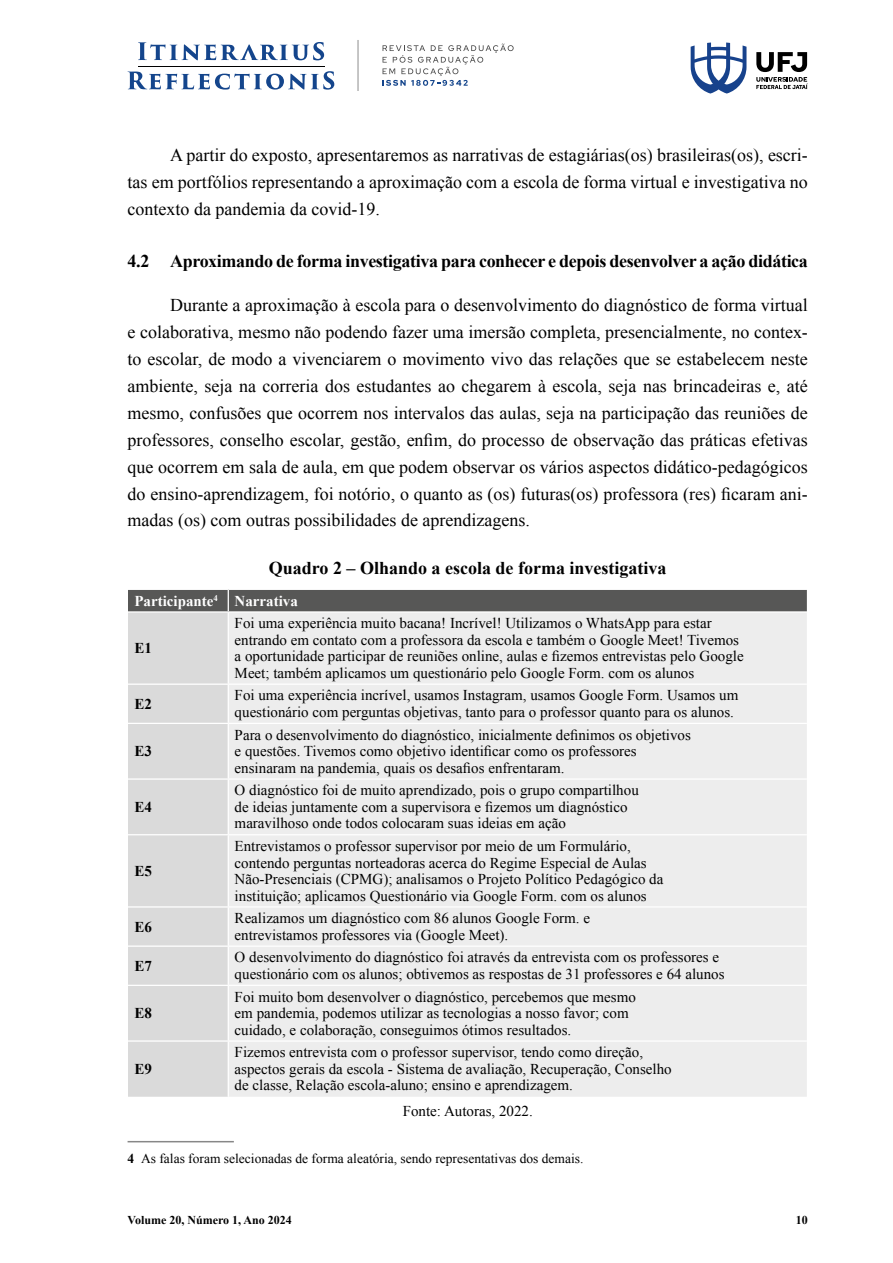
<style>
.page{position:relative;width:893px;height:1263px;background:#fff}
.page>*{position:absolute;margin:0;border:0;box-sizing:border-box;transform-origin:0 0}
.t1{font:18px/27px "Times New Roman";color:#000;text-align:justify}
.t2{font:700 18px "Times New Roman";letter-spacing:-.02em;color:#000}
.t3{font:700 18px "Times New Roman";color:#000}
.t4{font:15px/16.5px "Times New Roman";color:#000}
.t5{font:700 15px "Times New Roman";color:#fff}
.t6{font:700 15px "Times New Roman";color:#000}
.t7{font:13.5px "Times New Roman";color:#000}
.t8{font:700 12px "Times New Roman";color:#000}
.s1{font-weight:700}
</style>
<div class="page">
<svg style="left:382px;top:44px;width:132px;height:42px"></svg>
<hr style="left:357px;top:40px;width:2px;height:51px;background:#b3b3b3">
<svg style="left:128px;top:71px;width:206px;height:19px"></svg>
<hr style="left:138px;top:67px;width:186px;height:1px;background:#000">
<svg style="left:138px;top:42px;width:186px;height:18px"></svg>
<svg style="left:756px;top:52px;width:52px;height:37px"></svg>
<svg style="left:691px;top:43px;width:55px;height:51px"></svg>
<div style="left:128px;top:613px;width:100px;height:484px;background:#dadada"></div>
<div style="left:229px;top:613px;width:578px;height:484px;background:#ededed"></div>
<div style="left:128px;top:589px;width:679px;height:22px;background:#575756"></div>
<hr style="left:128px;top:683px;width:100px;height:2px;background:#fff">
<hr style="left:228px;top:683px;width:579px;height:2px;background:#fff">
<hr style="left:128px;top:723px;width:100px;height:1px;background:#fff">
<hr style="left:228px;top:723px;width:579px;height:1px;background:#fff">
<hr style="left:128px;top:778px;width:100px;height:2px;background:#fff">
<hr style="left:228px;top:778px;width:579px;height:2px;background:#fff">
<hr style="left:128px;top:834px;width:100px;height:1px;background:#fff">
<hr style="left:228px;top:834px;width:579px;height:1px;background:#fff">
<hr style="left:128px;top:906px;width:100px;height:1px;background:#fff">
<hr style="left:228px;top:906px;width:579px;height:1px;background:#fff">
<hr style="left:128px;top:945px;width:100px;height:2px;background:#fff">
<hr style="left:228px;top:945px;width:579px;height:2px;background:#fff">
<hr style="left:128px;top:985px;width:100px;height:1px;background:#fff">
<hr style="left:228px;top:985px;width:579px;height:1px;background:#fff">
<hr style="left:128px;top:1040px;width:100px;height:2px;background:#fff">
<hr style="left:228px;top:1040px;width:579px;height:2px;background:#fff">
<hr style="left:128px;top:1141px;width:106px;height:1px;background:#878787">
<p class="t1" style="left:128px;top:141px;width:682px;text-indent:43px">A partir do exposto, apresentaremos as narrativas de estagiárias(os) brasileiras(os), escri&shy;tas em portfólios representando a aproximação com a escola de forma virtual e investigativa no contexto da pandemia da covid-19.</p>
<p class="t2" style="left:128px;top:249px;width:682px">4.2 Aproximando de forma investigativa para conhecer e depois desenvolver a ação didática</p>
<p class="t1" style="left:128px;top:291px;width:682px;text-indent:43px">Durante a aproximação à escola para o desenvolvimento do diagnóstico de forma virtual e colaborativa, mesmo não podendo fazer uma imersão completa, presencialmente, no contex&shy;to escolar, de modo a vivenciarem o movimento vivo das relações que se estabelecem neste ambiente, seja na correria dos estudantes ao chegarem à escola, seja nas brincadeiras e, até mesmo, confusões que ocorrem nos intervalos das aulas, seja na participação das reuniões de professores, conselho escolar, gestão, enfim, do processo de observação das práticas efetivas que ocorrem em sala de aula, em que podem observar os vários aspectos didático-pedagógicos do ensino-aprendizagem, foi notório, o quanto as (os) futuras(os) professora (res) ficaram ani&shy;madas (os) com outras possibilidades de aprendizagens.</p>
<p class="t3" style="left:269px;top:556px;width:399px">Quadro 2 – Olhando a escola de forma investigativa</p>
<p class="t5" style="left:134px;top:590px;width:165px">Participante<sup>4</sup> Narrativa</p>
<p class="t6" style="left:134px;top:638px;width:19px">E1</p>
<p class="t4" style="left:235px;top:615px;width:511px">Foi uma experiência muito bacana! Incrível! Utilizamos o WhatsApp para estar entrando em contato com a professora da escola e também o Google Meet! Tivemos a oportunidade participar de reuniões online, aulas e fizemos entrevistas pelo Google Meet; também aplicamos um questionário pelo Google Form. com os alunos</p>
<p class="t6" style="left:134px;top:693px;width:19px">E2</p>
<p class="t4" style="left:235px;top:687px;width:505px">Foi uma experiência incrível, usamos Instagram, usamos Google Form. Usamos um questionário com perguntas objetivas, tanto para o professor quanto para os alunos.</p>
<p class="t6" style="left:134px;top:741px;width:19px">E3</p>
<p class="t4" style="left:235px;top:726px;width:458px">Para o desenvolvimento do diagnóstico, inicialmente definimos os objetivos e questões. Tivemos como objetivo identificar como os professores ensinaram na pandemia, quais os desafios enfrentaram.</p>
<p class="t6" style="left:134px;top:796px;width:19px">E4</p>
<p class="t6" style="left:134px;top:860px;width:19px">E5</p>
<p class="t4" style="left:235px;top:782px;width:406px">O diagnóstico foi de muito aprendizado, pois o grupo compartilhou de ideias juntamente com a supervisora e fizemos um diagnóstico maravilhoso onde todos colocaram suas ideias em ação</p>
<p class="t4" style="left:235px;top:837px;width:430px">Entrevistamos o professor supervisor por meio de um Formulário, contendo perguntas norteadoras acerca do Regime Especial de Aulas Não-Presenciais (CPMG); analisamos o Projeto Político Pedagógico da instituição; aplicamos Questionário via Google Form. com os alunos</p>
<p class="t6" style="left:134px;top:916px;width:19px">E6</p>
<p class="t4" style="left:235px;top:910px;width:357px">Realizamos um diagnóstico com 86 alunos Google Form. e entrevistamos professores via (Google Meet).</p>
<p class="t6" style="left:134px;top:955px;width:19px">E7</p>
<p class="t4" style="left:235px;top:949px;width:491px">O desenvolvimento do diagnóstico foi através da entrevista com os professores e questionário com os alunos; obtivemos as respostas de 31 professores e 64 alunos</p>
<p class="t6" style="left:134px;top:1003px;width:19px">E8</p>
<p class="t4" style="left:235px;top:988px;width:403px">Foi muito bom desenvolver o diagnóstico, percebemos que mesmo em pandemia, podemos utilizar as tecnologias a nosso favor; com cuidado, e colaboração, conseguimos ótimos resultados.</p>
<p class="t4" style="left:235px;top:1044px;width:438px">Fizemos entrevista com o professor supervisor, tendo como direção, aspectos gerais da escola - Sistema de avaliação, Recuperação, Conselho de classe, Relação escola-aluno; ensino e aprendizagem.</p>
<p class="t4" style="left:403px;top:1102px;width:131px">Fonte: Autoras, 2022.</p>
<p class="t7" style="left:128px;top:1149px;width:457px"><span class="s1">4</span> As falas foram selecionadas de forma aleatória, sendo representativas dos demais.</p>
<p class="t6" style="left:134px;top:1058px;width:19px">E9</p>
<p class="t8" style="left:128px;top:1212px;width:166px">Volume 20, Número 1, Ano 2024</p>
<p class="t8" style="left:796px;top:1212px;width:13px">10</p>
</div>
